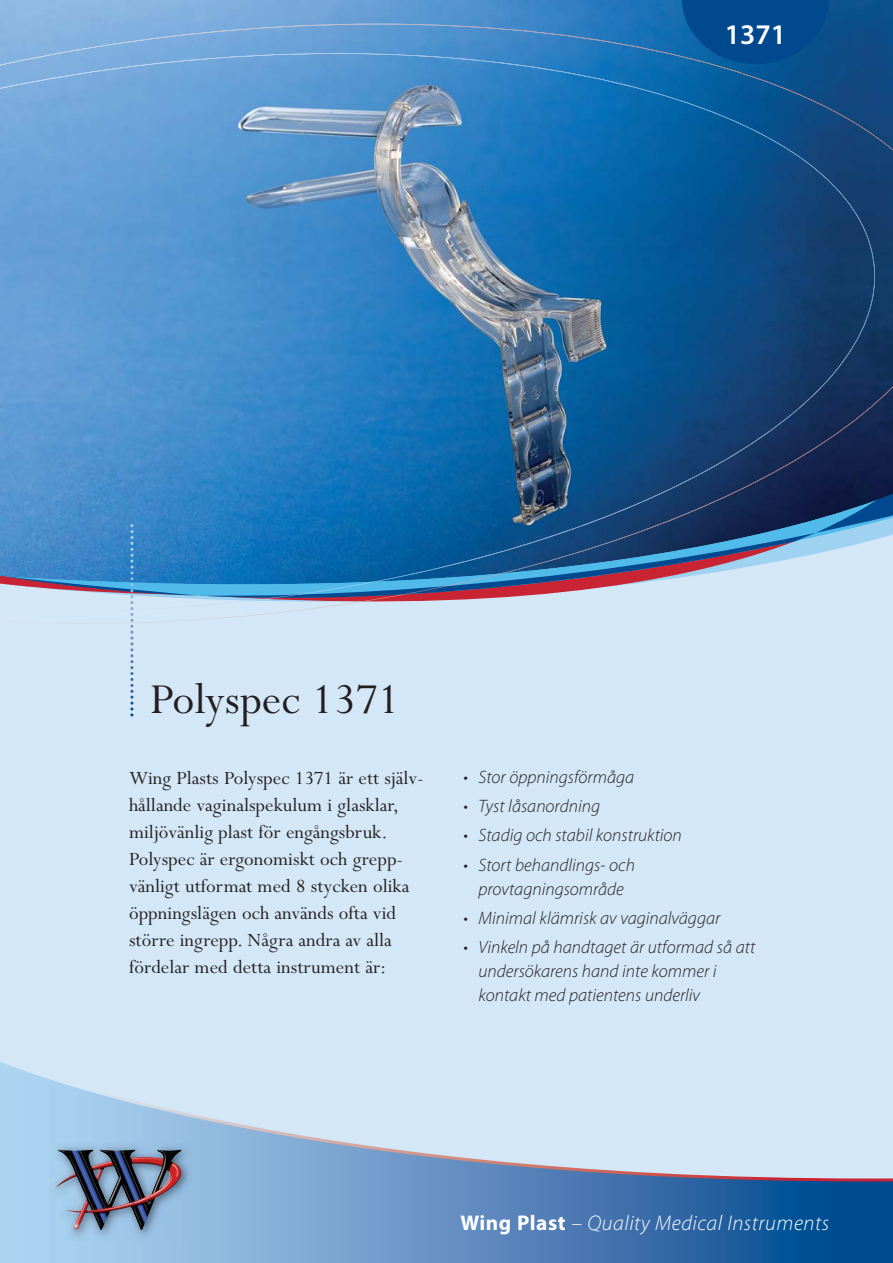
<style>
.page{position:relative;width:893px;height:1263px;background:#fff}
.page>*{position:absolute;margin:0;border:0;box-sizing:border-box;transform-origin:0 0}
.t1{font:48px "Perpetua";color:#231f20}
.t2{font:600 28.5px "Myriad Pro";color:#fff}
.t3{font:italic 300 21.3px "Myriad Pro";letter-spacing:.025em;color:#fff}
.t4{font:21px/27px "Perpetua";color:#231f20}
.t5{font:italic 300 18px/24px "Myriad Pro";color:#231f20;text-align:center}
.s1{font-weight:700;font-style:normal}
</style>
<div class="page">
<svg style="left:0;top:1186px;width:893px;height:77px;background:#5688bc"></svg>
<div style="left:0;top:667px;width:893px;height:519px;background:#d4e7f7"></div>
<div style="left:504px;top:648px;width:389px;height:19px;background:#d4e7f7"></div>
<div style="left:504px;top:584px;width:389px;height:64px;background:#d4e7f7"></div>
<svg style="left:0;top:1058px;width:893px;height:123px;background:#c3d9ee"></svg>
<img style="left:50px;top:1142px;width:142px;height:98px">
<img style="left:54px;top:1150px;width:128px;height:80px">
<svg style="left:504px;top:584px;width:312px;height:27px;background:#d1d2e2"></svg>
<img style="left:0;top:0;width:893px;height:584px">
<svg style="left:682px;top:0;width:147px;height:64px;background:#014b90"></svg>
<img style="left:0;top:24px;width:684px;height:43px">
<img style="left:683px;top:55px;width:64px;height:19px">
<img style="left:740px;top:74px;width:118px;height:50px">
<img style="left:854px;top:123px;width:39px;height:29px">
<img style="left:842px;top:385px;width:51px;height:47px">
<img style="left:775px;top:428px;width:67px;height:46px">
<img style="left:659px;top:474px;width:115px;height:50px">
<img style="left:498px;top:523px;width:167px;height:51px">
<img style="left:0;top:53px;width:620px;height:37px">
<img style="left:619px;top:82px;width:81px;height:24px">
<img style="left:694px;top:106px;width:111px;height:53px">
<div style="left:800px;top:159px;width:57px;height:53px;background:#144174"></div>
<img style="left:826px;top:212px;width:50px;height:171px">
<img style="left:775px;top:380px;width:52px;height:49px">
<img style="left:694px;top:426px;width:81px;height:50px">
<img style="left:570px;top:476px;width:129px;height:53px">
<img style="left:504px;top:529px;width:72px;height:53px">
<svg style="left:0;top:524px;width:504px;height:192px;background:#94bcdd"></svg>
<h2 class="t2" style="left:725px;top:24px;width:63px">1371</h2>
<h1 class="t1" style="left:150px;top:683px;width:251px">Polyspec 1371</h1>
<p class="t4" style="left:129px;top:767px;width:296px">Wing Plasts Polyspec 1371 är ett själv&shy;hållande vaginalspekulum i glasklar, miljövänlig plast för engångsbruk.<br>Polyspec är ergonomiskt och grepp&shy;vänligt utformat med 8 stycken olika öppningslägen och används ofta vid större ingrepp. Några andra av alla fördelar med detta instrument är:</p>
<p class="t5" style="left:463px;top:767px;width:172px">• Stor öppningsförmåga</p>
<p class="t5" style="left:463px;top:796px;width:138px">• Tyst låsanordning</p>
<p class="t5" style="left:463px;top:825px;width:220px">• Stadig och stabil konstruktion</p>
<p class="t5" style="left:463px;top:854px;width:173px">• Stort behandlings- och provtagningsområde</p>
<p class="t5" style="left:463px;top:907px;width:258px">• Minimal klämrisk av vaginalväggar</p>
<p class="t5" style="left:478px;top:936px;width:278px;text-align:left;text-indent:-15px">• Vinkeln på handtaget är utformad så att undersökarens hand inte kommer i kontakt med patientens underliv</p>
<p class="t3" style="left:460px;top:1215px;width:370px"><span class="s1">Wing Plast</span> – Quality Medical Instruments</p>
</div>
